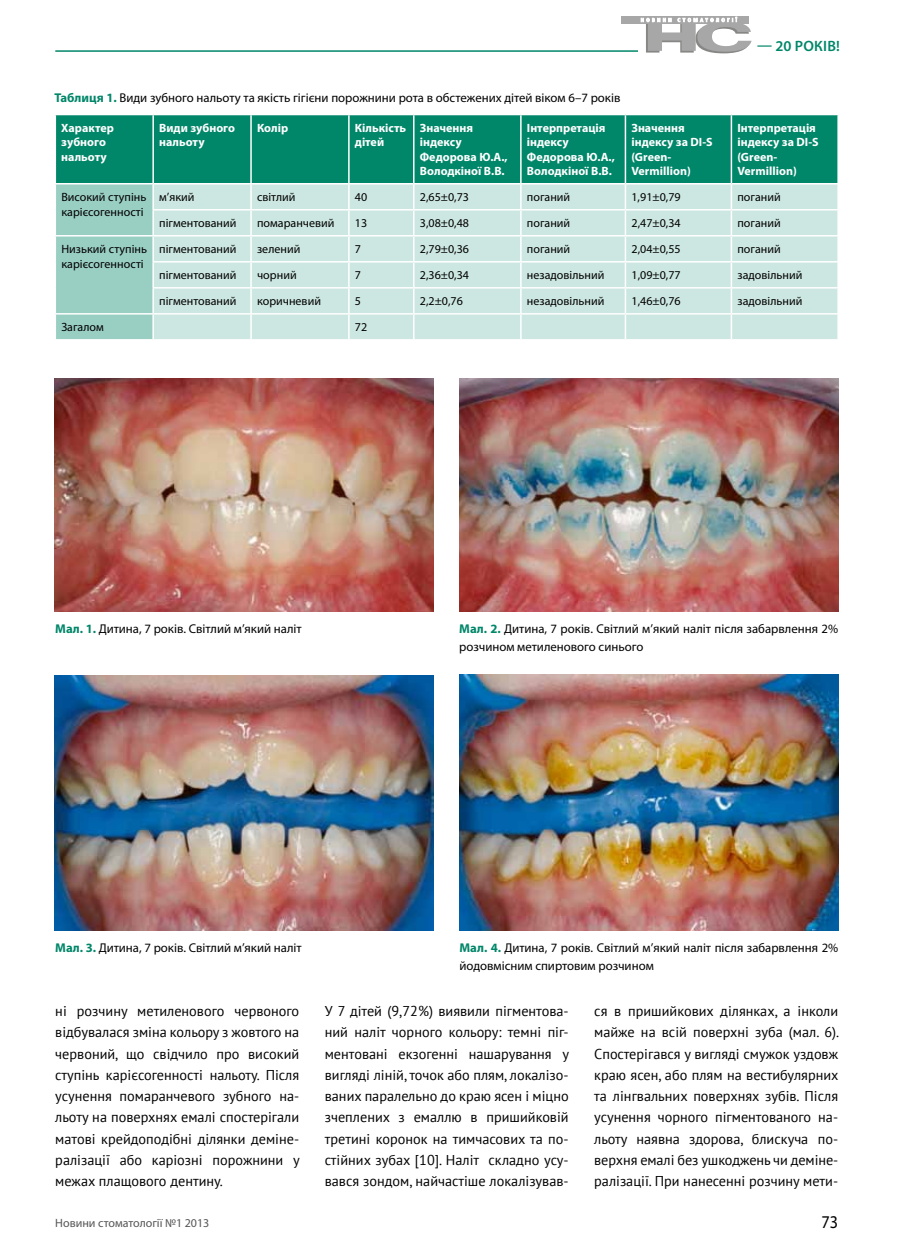
<style>
.page{position:relative;width:902px;height:1259px;background:#fff}
.page>*{position:absolute;margin:0;border:0;box-sizing:border-box;transform-origin:0 0}
.t1{font:18px "Myriad Pro";color:#000;scale:.9 1}
.t2{font:600 15px "Myriad Pro";letter-spacing:.02em;color:#008669}
.t3{font:14.25px/21.3px "PT Sans";color:#000;text-align:justify}
.t4{font:12.75px/18px "Myriad Pro";color:#000}
.t5{font:12px/14.4px "Myriad Pro";color:#000}
.t6{font:700 12px/14.4px "Myriad Pro";color:#fff}
.t7{font:12px "Myriad Pro";color:#565656}
.s1{font-weight:700;color:#008669}
</style>
<div class="page">
<hr style="left:55px;top:50px;width:685px;height:2px;background:#008669">
<div style="left:638px;top:40px;width:210px;height:24px;background:#fff"></div>
<div style="left:621px;top:16px;width:128px;height:8px;background:#a7a7a8"></div>
<svg style="left:641px;top:17px;width:110px;height:36px"></svg>
<div style="left:56px;top:115px;width:781px;height:68px;background:#008669"></div>
<div style="left:154px;top:184px;width:683px;height:155px;background:#cce7e1"></div>
<hr style="left:152px;top:115px;width:2px;height:68px;background:#fff">
<hr style="left:250px;top:115px;width:2px;height:68px;background:#fff">
<hr style="left:348px;top:115px;width:1px;height:68px;background:#fff">
<hr style="left:413px;top:115px;width:1px;height:68px;background:#fff">
<hr style="left:520px;top:115px;width:1px;height:68px;background:#fff">
<hr style="left:624px;top:115px;width:2px;height:68px;background:#fff">
<hr style="left:730px;top:115px;width:2px;height:68px;background:#fff">
<hr style="left:250px;top:184px;width:2px;height:25px;background:#fff">
<hr style="left:624px;top:184px;width:2px;height:25px;background:#fff">
<hr style="left:730px;top:184px;width:2px;height:25px;background:#fff">
<hr style="left:152px;top:209px;width:99px;height:1px;background:#fff">
<hr style="left:251px;top:209px;width:98px;height:1px;background:#fff">
<hr style="left:250px;top:210px;width:2px;height:25px;background:#fff">
<hr style="left:349px;top:209px;width:65px;height:1px;background:#fff">
<hr style="left:414px;top:209px;width:107px;height:1px;background:#fff">
<hr style="left:521px;top:209px;width:104px;height:1px;background:#fff">
<hr style="left:625px;top:209px;width:106px;height:1px;background:#fff">
<hr style="left:624px;top:210px;width:2px;height:25px;background:#fff">
<hr style="left:731px;top:209px;width:107px;height:1px;background:#fff">
<hr style="left:730px;top:210px;width:2px;height:25px;background:#fff">
<hr style="left:153px;top:235px;width:98px;height:1px;background:#fff">
<hr style="left:251px;top:235px;width:98px;height:1px;background:#fff">
<hr style="left:250px;top:236px;width:2px;height:25px;background:#fff">
<hr style="left:349px;top:235px;width:65px;height:1px;background:#fff">
<hr style="left:414px;top:235px;width:107px;height:1px;background:#fff">
<hr style="left:521px;top:235px;width:104px;height:1px;background:#fff">
<hr style="left:625px;top:235px;width:106px;height:1px;background:#fff">
<hr style="left:624px;top:236px;width:2px;height:25px;background:#fff">
<hr style="left:731px;top:235px;width:107px;height:1px;background:#fff">
<hr style="left:730px;top:236px;width:2px;height:25px;background:#fff">
<hr style="left:152px;top:261px;width:99px;height:1px;background:#fff">
<hr style="left:251px;top:261px;width:98px;height:1px;background:#fff">
<hr style="left:250px;top:262px;width:2px;height:25px;background:#fff">
<hr style="left:349px;top:261px;width:65px;height:1px;background:#fff">
<hr style="left:414px;top:261px;width:107px;height:1px;background:#fff">
<hr style="left:521px;top:261px;width:104px;height:1px;background:#fff">
<hr style="left:625px;top:261px;width:106px;height:1px;background:#fff">
<hr style="left:624px;top:262px;width:2px;height:25px;background:#fff">
<hr style="left:731px;top:261px;width:107px;height:1px;background:#fff">
<hr style="left:730px;top:262px;width:2px;height:25px;background:#fff">
<hr style="left:152px;top:287px;width:99px;height:1px;background:#fff">
<hr style="left:251px;top:287px;width:98px;height:1px;background:#fff">
<hr style="left:250px;top:288px;width:2px;height:25px;background:#fff">
<hr style="left:349px;top:287px;width:65px;height:1px;background:#fff">
<hr style="left:414px;top:287px;width:107px;height:1px;background:#fff">
<hr style="left:521px;top:287px;width:104px;height:1px;background:#fff">
<hr style="left:625px;top:287px;width:106px;height:1px;background:#fff">
<hr style="left:624px;top:288px;width:2px;height:25px;background:#fff">
<hr style="left:731px;top:287px;width:107px;height:1px;background:#fff">
<hr style="left:730px;top:288px;width:2px;height:25px;background:#fff">
<div style="left:55px;top:184px;width:98px;height:155px;background:#99cec3"></div>
<hr style="left:153px;top:313px;width:98px;height:1px;background:#fff">
<hr style="left:152px;top:314px;width:2px;height:25px;background:#fff">
<hr style="left:251px;top:313px;width:98px;height:1px;background:#fff">
<hr style="left:250px;top:314px;width:2px;height:25px;background:#fff">
<hr style="left:349px;top:313px;width:65px;height:1px;background:#fff">
<svg style="left:348px;top:184px;width:1px;height:155px"></svg>
<hr style="left:414px;top:313px;width:107px;height:1px;background:#fff">
<svg style="left:413px;top:184px;width:1px;height:155px"></svg>
<hr style="left:521px;top:313px;width:104px;height:1px;background:#fff">
<svg style="left:520px;top:184px;width:1px;height:155px"></svg>
<hr style="left:625px;top:313px;width:106px;height:1px;background:#fff">
<hr style="left:624px;top:314px;width:2px;height:25px;background:#fff">
<hr style="left:731px;top:313px;width:107px;height:1px;background:#fff">
<hr style="left:730px;top:314px;width:2px;height:25px;background:#fff">
<svg style="left:837px;top:184px;width:1px;height:155px"></svg>
<img style="left:55px;top:378px;width:379px;height:234px">
<img style="left:459px;top:378px;width:379px;height:234px">
<img style="left:55px;top:676px;width:379px;height:255px">
<img style="left:459px;top:674px;width:379px;height:257px">
<p class="t4" style="left:55px;top:89px;width:567px"><span class="s1">Таблиця 1.</span> Види зубного нальоту та якість гігієни порожнини рота в обстежених дітей віком 6–7 років</p>
<p class="t2" style="left:757px;top:38px;width:84px">— 20 років!</p>
<p class="t6" style="left:61px;top:120px;width:54px">Характер зубного нальоту</p>
<p class="t6" style="left:159px;top:120px;width:77px">Види зубного нальоту</p>
<p class="t6" style="left:257px;top:120px;width:33px">Колір</p>
<p class="t6" style="left:355px;top:120px;width:53px">Кількість дітей</p>
<p class="t6" style="left:420px;top:120px;width:89px">Значення індексу<br>Федорова Ю.А.,<br>Володкіної В.В.</p>
<p class="t6" style="left:527px;top:120px;width:89px">Інтерпретація індексу<br>Федорова Ю.А.,<br>Володкіної В.В.</p>
<p class="t6" style="left:631px;top:120px;width:83px">Значення індексу за DI-S (Green-<br>Vermillion)</p>
<p class="t6" style="left:737px;top:120px;width:83px">Інтерпретація індексу за DI-S (Green-<br>Vermillion)</p>
<p class="t5" style="left:61px;top:190px;width:87px">Високий ступінь карієсогенності</p>
<p class="t5" style="left:159px;top:190px;width:37px">м’який</p>
<p class="t5" style="left:257px;top:190px;width:40px">світлий</p>
<p class="t5" style="left:355px;top:190px;width:14px">40</p>
<p class="t5" style="left:420px;top:190px;width:51px">2,65±0,73</p>
<p class="t5" style="left:527px;top:190px;width:45px">поганий</p>
<p class="t5" style="left:631px;top:190px;width:51px">1,91±0,79</p>
<p class="t5" style="left:737px;top:190px;width:45px">поганий</p>
<p class="t5" style="left:159px;top:216px;width:79px">пігментований</p>
<p class="t5" style="left:257px;top:216px;width:79px">помаранчевий</p>
<p class="t5" style="left:355px;top:216px;width:14px">13</p>
<p class="t5" style="left:420px;top:216px;width:51px">3,08±0,48</p>
<p class="t5" style="left:527px;top:216px;width:45px">поганий</p>
<p class="t5" style="left:631px;top:216px;width:51px">2,47±0,34</p>
<p class="t5" style="left:737px;top:216px;width:45px">поганий</p>
<p class="t5" style="left:61px;top:242px;width:87px">Низький ступінь карієсогенності</p>
<p class="t5" style="left:159px;top:242px;width:79px">пігментований</p>
<p class="t5" style="left:257px;top:242px;width:45px">зелений</p>
<p class="t5" style="left:355px;top:242px;width:8px">7</p>
<p class="t5" style="left:420px;top:242px;width:51px">2,79±0,36</p>
<p class="t5" style="left:527px;top:242px;width:45px">поганий</p>
<p class="t5" style="left:631px;top:242px;width:51px">2,04±0,55</p>
<p class="t5" style="left:737px;top:242px;width:45px">поганий</p>
<p class="t5" style="left:159px;top:268px;width:79px">пігментований</p>
<p class="t5" style="left:257px;top:268px;width:41px">чорний</p>
<p class="t5" style="left:355px;top:268px;width:8px">7</p>
<p class="t5" style="left:420px;top:268px;width:51px">2,36±0,34</p>
<p class="t5" style="left:527px;top:268px;width:79px">незадовільний</p>
<p class="t5" style="left:631px;top:268px;width:51px">1,09±0,77</p>
<p class="t5" style="left:737px;top:268px;width:66px">задовільний</p>
<p class="t5" style="left:159px;top:294px;width:79px">пігментований</p>
<p class="t5" style="left:257px;top:294px;width:65px">коричневий</p>
<p class="t5" style="left:355px;top:294px;width:8px">5</p>
<p class="t5" style="left:420px;top:294px;width:45px">2,2±0,76</p>
<p class="t5" style="left:527px;top:294px;width:79px">незадовільний</p>
<p class="t5" style="left:631px;top:294px;width:51px">1,46±0,76</p>
<p class="t5" style="left:737px;top:294px;width:66px">задовільний</p>
<p class="t5" style="left:61px;top:320px;width:44px">Загалом</p>
<p class="t5" style="left:355px;top:320px;width:14px">72</p>
<p class="t4" style="left:55px;top:620px;width:248px"><span class="s1">Мал. 1.</span> Дитина, 7 років. Світлий м’який наліт</p>
<p class="t4" style="left:459px;top:620px;width:380px"><span class="s1">Мал. 2.</span> Дитина, 7 років. Світлий м’який наліт після забарвлення 2% розчином метиленового синього</p>
<p class="t4" style="left:55px;top:939px;width:248px"><span class="s1">Мал. 3.</span> Дитина, 7 років. Світлий м’який наліт</p>
<p class="t4" style="left:459px;top:939px;width:380px"><span class="s1">Мал. 4.</span> Дитина, 7 років. Світлий м’який наліт після забарвлення 2% йодовмісним спиртовим розчином</p>
<p class="t3" style="left:55px;top:1000px;width:246px">ні розчину метиленового червоного відбувалася зміна кольору з жовтого на червоний, що свідчило про високий ступінь карієсогенності нальоту. Після усунення помаранчевого зубного на&shy;льоту на поверхнях емалі спостерігали матові крейдоподібні ділянки деміне&shy;ралізації або каріозні порожнини у межах плащового дентину.</p>
<p class="t3" style="left:325px;top:1000px;width:246px">У 7 дітей (9,72%) виявили пігментова&shy;ний наліт чорного кольору: темні піг&shy;ментовані екзогенні нашарування у вигляді ліній, точок або плям, локалізо&shy;ваних паралельно до краю ясен і міцно зчеплених з емаллю в пришийковій третині коронок на тимчасових та по&shy;стійних зубах [10]. Наліт складно усу&shy;вався зондом, найчастіше локалізував-</p>
<p class="t3" style="left:594px;top:1000px;width:246px">ся в пришийкових ділянках, а інколи майже на всій поверхні зуба (мал. 6).<br>Спостерігався у вигляді смужок уздовж краю ясен, або плям на вестибулярних та лінгвальних поверхнях зубів. Після усунення чорного пігментованого на&shy;льоту наявна здорова, блискуча по&shy;верхня емалі без ушкоджень чи деміне&shy;ралізації. При нанесенні розчину мети-</p>
<p class="t7" style="left:55px;top:1215px;width:156px">Новини стоматології №1 2013</p>
<p class="t1" style="left:821px;top:1211px;width:20px">73</p>
</div>
